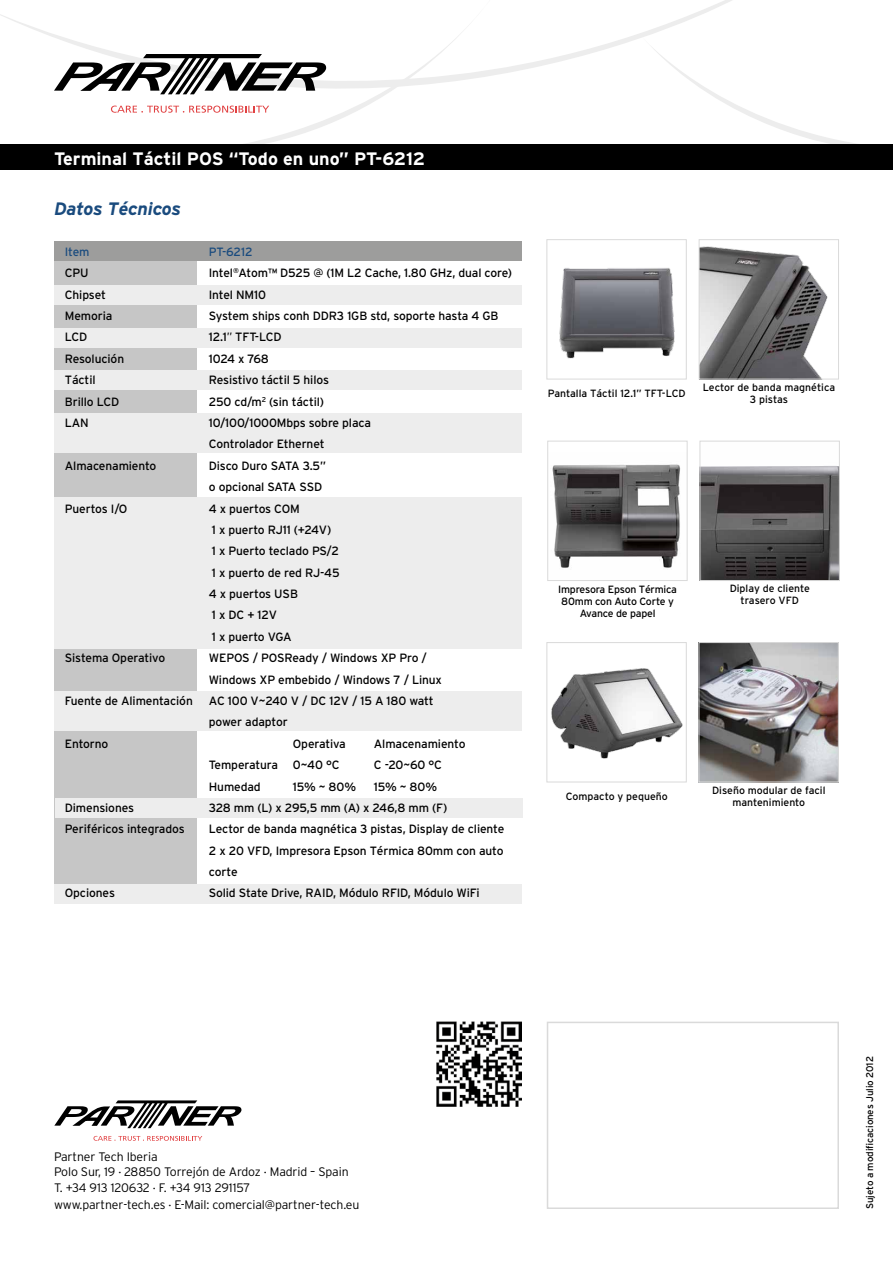
<style>
.page{position:relative;width:893px;height:1263px;background:#fff}
.page>*{position:absolute;margin:0;border:0;box-sizing:border-box;transform-origin:0 0}
.t1{font:700 18px "Interstate";color:#fff}
.t2{font:italic 700 18px "Interstate";letter-spacing:-.01em;color:#1a4b7e}
.t3{font:300 12.3px/14.7px "Interstate";letter-spacing:-.01em;color:#000}
.t4{font:12px/21.5px "Interstate";letter-spacing:-.01em;color:#000}
.t5{font:12px "Interstate";letter-spacing:-.01em;color:#1a4b7e}
.t6{font:10.5px/12px "Interstate";color:#000;text-align:center}
.t7{font:10.5px/12px "Interstate";letter-spacing:-.02em;color:#000;text-align:center}
.t8{font:9.75px "Interstate";letter-spacing:-.01em;color:#000}
.s1{font-weight:300}
</style>
<div class="page">
<svg style="left:0;top:0;width:732px;height:145px"></svg>
<div style="left:547px;top:1022px;width:292px;height:187px;border:2px solid #dadada"></div>
<svg style="left:642px;top:37px;width:221px;height:108px"></svg>
<div style="left:0;top:145px;width:893px;height:25px;background:#000"></div>
<div style="left:54px;top:261px;width:142px;height:642px;background:#c6c6c6"></div>
<div style="left:54px;top:285px;width:468px;height:19px;background:#ededed"></div>
<div style="left:54px;top:328px;width:468px;height:19px;background:#ededed"></div>
<div style="left:54px;top:371px;width:468px;height:19px;background:#ededed"></div>
<div style="left:55px;top:798px;width:468px;height:19px;background:#ededed"></div>
<div style="left:54px;top:884px;width:468px;height:19px;background:#ededed"></div>
<div style="left:54px;top:413px;width:468px;height:39px;background:#ededed"></div>
<div style="left:54px;top:497px;width:468px;height:151px;background:#ededed"></div>
<div style="left:54px;top:691px;width:468px;height:40px;background:#ededed"></div>
<div style="left:54px;top:242px;width:468px;height:19px;background:#9d9d9c"></div>
<img style="left:552px;top:464px;width:129px;height:104px">
<div style="left:547px;top:441px;width:141px;height:140px;border:1px solid #dadada"></div>
<img style="left:700px;top:644px;width:137px;height:136px">
<div style="left:698px;top:642px;width:141px;height:140px;border:1px solid #dadada"></div>
<img style="left:701px;top:466px;width:137px;height:113px">
<div style="left:699px;top:441px;width:141px;height:140px;border:1px solid #dadada"></div>
<img style="left:559px;top:268px;width:116px;height:91px">
<div style="left:546px;top:239px;width:141px;height:140px;border:1px solid #dadada"></div>
<img style="left:551px;top:668px;width:132px;height:91px">
<div style="left:546px;top:642px;width:141px;height:140px;border:1px solid #dadada"></div>
<img style="left:701px;top:246px;width:127px;height:131px">
<div style="left:699px;top:239px;width:140px;height:140px;border:1px solid #dadada"></div>
<img style="left:437px;top:1022px;width:85px;height:85px">
<svg style="left:54px;top:1100px;width:187px;height:28px"></svg>
<svg style="left:93px;top:1136px;width:109px;height:5px"></svg>
<svg style="left:54px;top:0;width:445px;height:145px"></svg>
<h1 class="t1" style="left:54px;top:149px;width:373px">Terminal Táctil POS “Todo en uno” PT-6212</h1>
<h1 class="t2" style="left:54px;top:199px;width:129px">Datos Técnicos</h1>
<p class="t5" style="left:65px;top:245px;width:26px">Item</p>
<p class="t5" style="left:209px;top:245px;width:45px">PT-6212</p>
<p class="t4" style="left:65px;top:262px;width:25px">CPU</p>
<p class="t4" style="left:209px;top:262px;width:305px">Intel<sup>®</sup>Atom™ D525 @ (1M L2 Cache, 1.80 GHz, dual core)</p>
<p class="t4" style="left:65px;top:284px;width:43px">Chipset</p>
<p class="t4" style="left:209px;top:284px;width:59px">Intel NM10</p>
<p class="t4" style="left:65px;top:305px;width:49px">Memoria</p>
<p class="t4" style="left:209px;top:305px;width:291px">System ships conh DDR3 1GB std, soporte hasta 4 GB</p>
<p class="t4" style="left:65px;top:326px;width:24px">LCD</p>
<p class="t4" style="left:209px;top:326px;width:74px">12.1<span class="s1">”</span> TFT-LCD</p>
<p class="t4" style="left:65px;top:348px;width:61px">Resolución</p>
<p class="t4" style="left:209px;top:348px;width:62px">1024 x 768</p>
<p class="t4" style="left:65px;top:369px;width:32px">Táctil</p>
<p class="t4" style="left:209px;top:369px;width:122px">Resistivo táctil 5 hilos</p>
<p class="t4" style="left:65px;top:391px;width:56px">Brillo LCD</p>
<p class="t4" style="left:209px;top:391px;width:117px">250 cd/m<sup>2</sup> (sin táctil)</p>
<p class="t4" style="left:65px;top:412px;width:26px">LAN</p>
<p class="t4" style="left:209px;top:412px;width:164px">10/100/1000Mbps sobre placa<br>Controlador Ethernet</p>
<p class="t4" style="left:65px;top:455px;width:93px">Almacenamiento</p>
<p class="t4" style="left:209px;top:455px;width:119px">Disco Duro SATA 3.5” o opcional SATA SSD</p>
<p class="t4" style="left:65px;top:497px;width:64px">Puertos I/O</p>
<p class="t4" style="left:209px;top:497px;width:132px">4 x puertos COM<br>1 x puerto RJ11 (+24V)<br>1 x Puerto teclado PS/2<br>1 x puerto de red RJ-45<br>4 x puertos USB<br>1 x DC + 12V<br>1 x puerto VGA</p>
<p class="t4" style="left:65px;top:647px;width:102px">Sistema Operativo</p>
<p class="t4" style="left:209px;top:647px;width:235px">WEPOS / POSReady / Windows XP Pro /<br>Windows XP embebido / Windows 7 / Linux</p>
<p class="t4" style="left:65px;top:690px;width:130px">Fuente de Alimentación</p>
<p class="t4" style="left:209px;top:690px;width:226px">AC 100 V~240 V / DC 12V / 15 A 180 watt power adaptor</p>
<p class="t4" style="left:65px;top:733px;width:45px">Entorno</p>
<p class="t4" style="left:293px;top:733px;width:55px">Operativa</p>
<p class="t4" style="left:374px;top:733px;width:93px">Almacenamiento</p>
<p class="t4" style="left:209px;top:754px;width:132px">Temperatura 0~40 °C</p>
<p class="t4" style="left:374px;top:754px;width:70px">C -20~60 °C</p>
<p class="t4" style="left:209px;top:775px;width:53px">Humedad</p>
<p class="t4" style="left:293px;top:775px;width:65px">15% ~ 80%</p>
<p class="t4" style="left:374px;top:775px;width:65px">15% ~ 80%</p>
<p class="t4" style="left:65px;top:797px;width:71px">Dimensiones</p>
<p class="t4" style="left:209px;top:797px;width:240px">328 mm (L) x 295,5 mm (A) x 246,8 mm (F)</p>
<p class="t4" style="left:65px;top:818px;width:121px">Periféricos integrados</p>
<p class="t4" style="left:209px;top:818px;width:297px;text-align:justify">Lector de banda magnética 3 pistas, Display de cliente 2 x 20 VFD, Impresora Epson Térmica 80mm con auto corte</p>
<p class="t4" style="left:65px;top:882px;width:52px">Opciones</p>
<p class="t4" style="left:209px;top:882px;width:272px">Solid State Drive, RAID, Módulo RFID, Módulo WiFi</p>
<p class="t6" style="left:548px;top:387px;width:139px">Pantalla Táctil 12.1” TFT-LCD</p>
<p class="t6" style="left:703px;top:381px;width:134px">Lector de banda magnética<br>3 pistas</p>
<p class="t7" style="left:558px;top:583px;width:120px">Impresora Epson Térmica<br>80mm con Auto Corte y<br>Avance de papel</p>
<p class="t6" style="left:730px;top:583px;width:82px">Diplay de cliente trasero VFD</p>
<p class="t6" style="left:566px;top:790px;width:103px">Compacto y pequeño</p>
<p class="t6" style="left:712px;top:784px;width:115px">Diseño modular de facil mantenimiento</p>
<p class="t3" style="left:54px;top:1149px;width:296px">Partner Tech Iberia<br>Polo Sur, 19 · 28850 Torrejón de Ardoz · Madrid – Spain</p>
<p class="t3" style="left:54px;top:1180px;width:307px;line-height:16.5px">T. +34 913 120632 · F. +34 913 291157 www.partner-tech.es · E-Mail: comercial@partner-tech.eu</p>
<p class="t8" style="left:864px;top:1209px;width:155px;rotate:-90deg">Sujeto a modificaciones Julio 2012</p>
</div>
